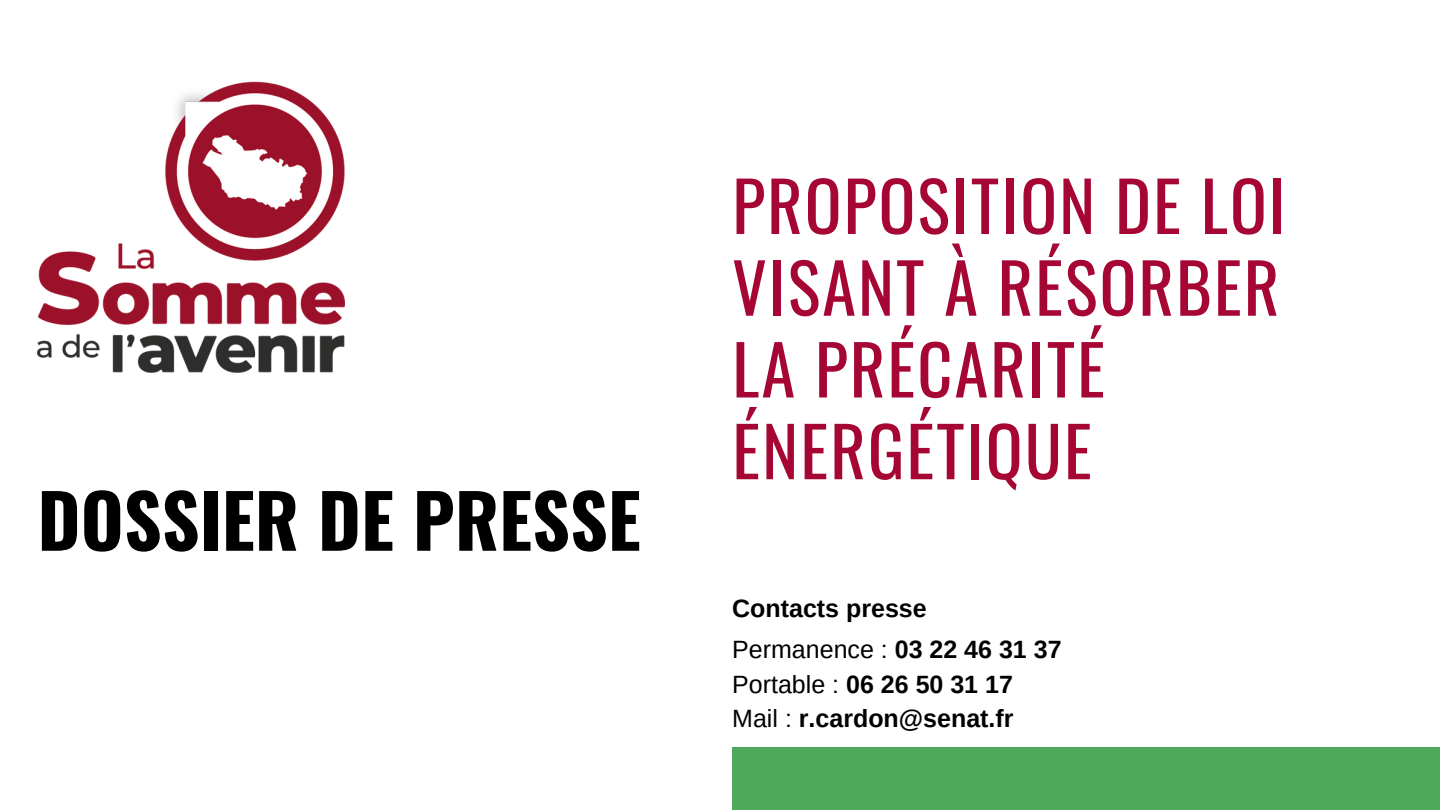
<style>
.page{position:relative;width:1440px;height:810px;background:#fff}
.page>*{position:absolute;margin:0;border:0;box-sizing:border-box;transform-origin:0 0}
.t1{font:700 73.7px "Oswald";color:#000}
.t2{font:68.4px/81.8px "Oswald";letter-spacing:.03em;color:#a60633}
.t3{font:700 25px/41.7px "Arimo";color:#000}
.s1{font-weight:400}
</style>
<div class="page">
<img style="left:37px;top:81px;width:308px;height:292px">
<div style="left:732px;top:747px;width:708px;height:63px;background:#4daa5a"></div>
<h1 class="t1" style="left:37px;top:463px;width:605px">DOSSIER DE PRESSE</h1>
<h2 class="t2" style="left:732px;top:162px;width:555px">PROPOSITION DE LOI<br>VISANT À RÉSORBER<br>LA PRÉCARITÉ<br>ÉNERGÉTIQUE</h2>
<p class="t3" style="left:732px;top:587px;width:331px">Contacts presse<br><span class="s1">Permanence :</span> 03 22 46 31 37</p>
<p class="t3" style="left:732px;top:667px;width:283px;line-height:34.5px"><span class="s1">Portable :</span> 06 26 50 31 17<br><span class="s1">Mail :</span> r.cardon@senat.fr</p>
</div>
